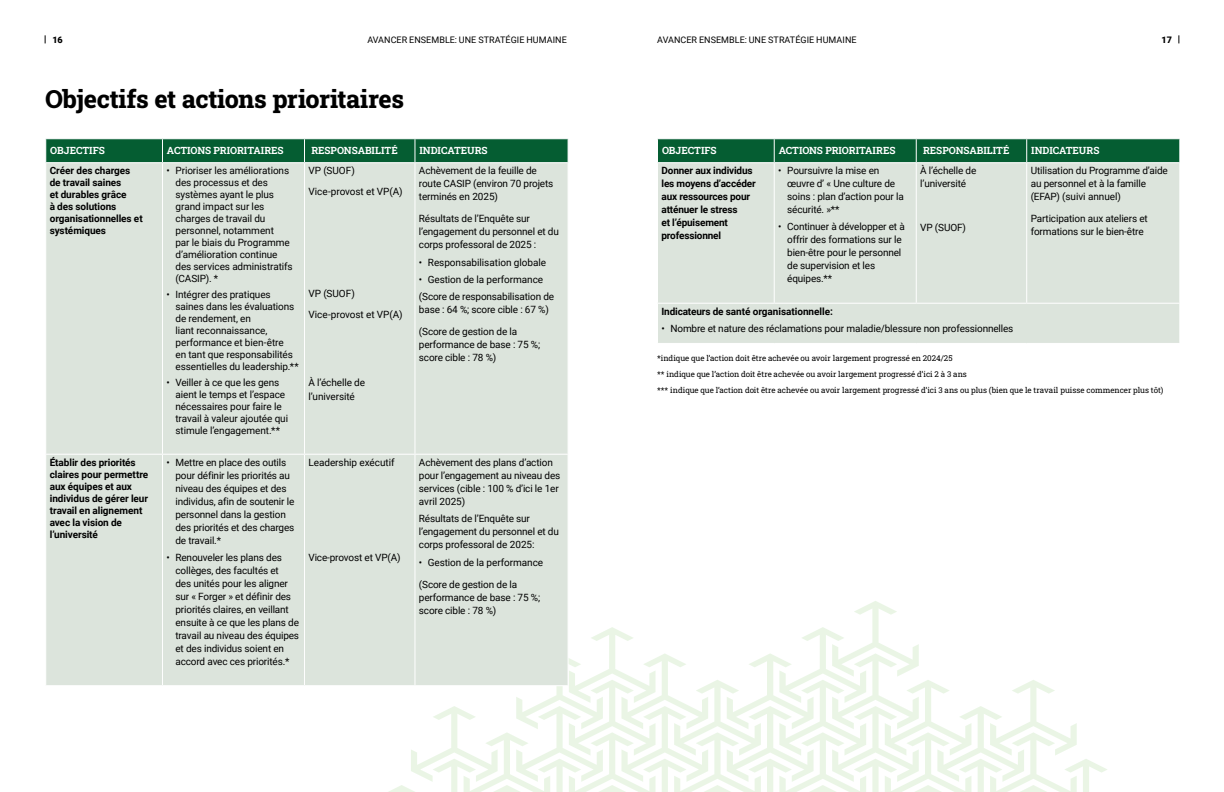
<style>
.page{position:relative;width:1224px;height:792px;background:#fff}
.page>*{position:absolute;margin:0;border:0;box-sizing:border-box;transform-origin:0 0}
.t1{font:800 25px "Roboto Slab";letter-spacing:-.015em;color:#000}
.t2{font:10px/13px "Roboto";letter-spacing:-.015em;color:#000}
.t3{font:700 10px/12px "Roboto";letter-spacing:-.01em;color:#000}
.t4{font:700 10px "Roboto Slab";color:#fff}
.t5{font:9px "Roboto";letter-spacing:.005em;color:#000}
.t6{font:900 9px "Roboto";color:#000}
.t7{font:8px/15.6px "Roboto Slab";letter-spacing:-.005em;color:#000}
</style>
<div class="page">
<svg style="left:388px;top:601px;width:719px;height:191px"></svg>
<div style="left:46px;top:163px;width:522px;height:522px;background:#dce4dc"></div>
<div style="left:45px;top:139px;width:524px;height:23px;background:#055d32"></div>
<hr style="left:162px;top:163px;width:1px;height:291px;background:#fff">
<hr style="left:304px;top:163px;width:1px;height:291px;background:#fff">
<hr style="left:414px;top:163px;width:1px;height:291px;background:#fff">
<hr style="left:45px;top:454px;width:117px;height:1px;background:#fff">
<hr style="left:162px;top:454px;width:143px;height:1px;background:#fff">
<hr style="left:162px;top:455px;width:1px;height:230px;background:#fff">
<hr style="left:305px;top:454px;width:110px;height:1px;background:#fff">
<hr style="left:304px;top:455px;width:1px;height:230px;background:#fff">
<hr style="left:415px;top:454px;width:154px;height:1px;background:#fff">
<hr style="left:414px;top:455px;width:1px;height:230px;background:#fff">
<hr style="left:568px;top:455px;width:1px;height:230px;background:#fff">
<hr style="left:305px;top:685px;width:110px;height:1px;background:#fff">
<hr style="left:415px;top:685px;width:154px;height:1px;background:#fff">
<div style="left:658px;top:163px;width:521px;height:180px;background:#dce4dc"></div>
<div style="left:657px;top:139px;width:523px;height:23px;background:#055d32"></div>
<hr style="left:774px;top:163px;width:1px;height:140px;background:#fff">
<hr style="left:916px;top:163px;width:1px;height:140px;background:#fff">
<hr style="left:1026px;top:163px;width:1px;height:140px;background:#fff">
<hr style="left:657px;top:303px;width:117px;height:1px;background:#fff">
<hr style="left:774px;top:303px;width:142px;height:1px;background:#fff">
<hr style="left:916px;top:303px;width:111px;height:1px;background:#fff">
<hr style="left:1027px;top:303px;width:153px;height:1px;background:#fff">
<p class="t6" style="left:52px;top:33px;width:12px">16</p>
<p class="t5" style="left:367px;top:33px;width:201px">AVANCER ENSEMBLE: UNE STRATÉGIE HUMAINE</p>
<p class="t5" style="left:657px;top:33px;width:201px">AVANCER ENSEMBLE: UNE STRATÉGIE HUMAINE</p>
<p class="t6" style="left:1162px;top:33px;width:12px">17</p>
<h1 class="t1" style="left:45px;top:82px;width:361px">Objectifs et actions prioritaires</h1>
<p class="t4" style="left:50px;top:143px;width:56px">OBJECTIFS</p>
<p class="t4" style="left:167px;top:143px;width:118px">ACTIONS PRIORITAIRES</p>
<p class="t4" style="left:311px;top:143px;width:88px">RESPONSABILITÉ</p>
<p class="t4" style="left:419px;top:143px;width:70px">INDICATEURS</p>
<p class="t3" style="left:50px;top:164px;width:94px">Créer des charges de travail saines<br>et durables grâce<br>à des solutions organisationnelles et systémiques</p>
<p class="t2" style="left:175px;top:164px;width:119px;line-height:12px;text-indent:-9px">• Prioriser les améliorations des processus et des systèmes ayant le plus grand impact sur les charges de travail du personnel, notamment<br>par le biais du Programme d’amélioration continue des services administratifs (CASIP). *</p>
<p class="t2" style="left:175px;top:288px;width:125px;line-height:12px;text-indent:-9px">• Intégrer des pratiques saines dans les évaluations de rendement, en<br>liant reconnaissance, performance et bien-être<br>en tant que responsabilités essentielles du leadership.**</p>
<p class="t2" style="left:175px;top:376px;width:114px;line-height:12px;text-indent:-9px">• Veiller à ce que les gens aient le temps et l’espace nécessaires pour faire le travail à valeur ajoutée qui stimule l’engagement.**</p>
<p class="t2" style="left:309px;top:160px;width:96px;line-height:21px">VP (SUOF)<br>Vice-provost et VP(A)</p>
<p class="t2" style="left:419px;top:164px;width:136px">Achèvement de la feuille de route CASIP (environ 70 projets terminés en 2025)</p>
<p class="t2" style="left:419px;top:212px;width:141px">Résultats de l’Enquête sur l’engagement du personnel et du corps professoral de 2025 :</p>
<p class="t2" style="left:419px;top:255px;width:129px">• Responsabilisation globale</p>
<p class="t2" style="left:419px;top:270px;width:137px;line-height:17.5px">• Gestion de la performance (Score de responsabilisation de</p>
<p class="t2" style="left:419px;top:303px;width:131px">base : 64 %; score cible : 67 %)</p>
<p class="t2" style="left:419px;top:325px;width:123px">(Score de gestion de la performance de base : 75 %; score cible : 78 %)</p>
<p class="t2" style="left:309px;top:283px;width:96px;line-height:21px">VP (SUOF)<br>Vice-provost et VP(A)</p>
<p class="t2" style="left:309px;top:375px;width:58px;line-height:14px">À l’échelle de l’université</p>
<p class="t3" style="left:50px;top:456px;width:100px">Établir des priorités claires pour permettre aux équipes et aux individus de gérer leur travail en alignement avec la vision de l’université</p>
<p class="t2" style="left:175px;top:455px;width:120px;text-indent:-9px">• Mettre en place des outils pour définir les priorités au niveau des équipes et des individus, afin de soutenir le personnel dans la gestion des priorités et des charges de travail.*</p>
<p class="t2" style="left:175px;top:550px;width:125px;text-indent:-9px">• Renouveler les plans des collèges, des facultés et<br>des unités pour les aligner sur « Forger » et définir des priorités claires, en veillant ensuite à ce que les plans de travail au niveau des équipes et des individus soient en accord avec ces priorités.*</p>
<p class="t2" style="left:309px;top:455px;width:88px">Leadership exécutif</p>
<p class="t2" style="left:309px;top:550px;width:94px">Vice-provost et VP(A)</p>
<p class="t2" style="left:419px;top:455px;width:143px">Achèvement des plans d’action pour l’engagement au niveau des services (cible : 100 % d’ici le 1er avril 2025)</p>
<p class="t2" style="left:419px;top:512px;width:141px">Résultats de l’Enquête sur l’engagement du personnel et du corps professoral de 2025:</p>
<p class="t2" style="left:419px;top:555px;width:126px">• Gestion de la performance</p>
<p class="t2" style="left:419px;top:577px;width:123px">(Score de gestion de la performance de base : 75 %; score cible : 78 %)</p>
<p class="t4" style="left:662px;top:143px;width:56px">OBJECTIFS</p>
<p class="t4" style="left:779px;top:143px;width:118px">ACTIONS PRIORITAIRES</p>
<p class="t4" style="left:923px;top:143px;width:88px">RESPONSABILITÉ</p>
<p class="t4" style="left:1031px;top:143px;width:70px">INDICATEURS</p>
<p class="t3" style="left:662px;top:164px;width:96px;line-height:13px">Donner aux individus les moyens d’accéder aux ressources pour atténuer le stress<br>et l’épuisement professionnel</p>
<p class="t2" style="left:787px;top:164px;width:118px;text-indent:-9px">• Poursuivre la mise en œuvre d’ « Une culture de soins : plan d’action pour la sécurité. »**</p>
<p class="t2" style="left:920px;top:164px;width:58px">À l’échelle de l’université</p>
<p class="t2" style="left:920px;top:221px;width:47px">VP (SUOF)</p>
<p class="t2" style="left:1031px;top:164px;width:139px">Utilisation du Programme d’aide au personnel et à la famille (EFAP) (suivi annuel)</p>
<p class="t2" style="left:1031px;top:212px;width:119px">Participation aux ateliers et formations sur le bien-être</p>
<p class="t2" style="left:787px;top:220px;width:119px;text-indent:-9px">• Continuer à développer et à offrir des formations sur le bien-être pour le personnel de supervision et les équipes.**</p>
<p class="t3" style="left:661px;top:305px;width:173px">Indicateurs de santé organisationnelle:</p>
<p class="t2" style="left:661px;top:322px;width:353px">• Nombre et nature des réclamations pour maladie/blessure non professionnelles</p>
<p class="t7" style="left:657px;top:350px;width:508px">*indique que l’action doit être achevée ou avoir largement progressé en 2024/25<br>** indique que l’action doit être achevée ou avoir largement progressé d’ici 2 à 3 ans<br>*** indique que l’action doit être achevée ou avoir largement progressé d’ici 3 ans ou plus (bien que le travail puisse commencer plus tôt)</p>
</div>
